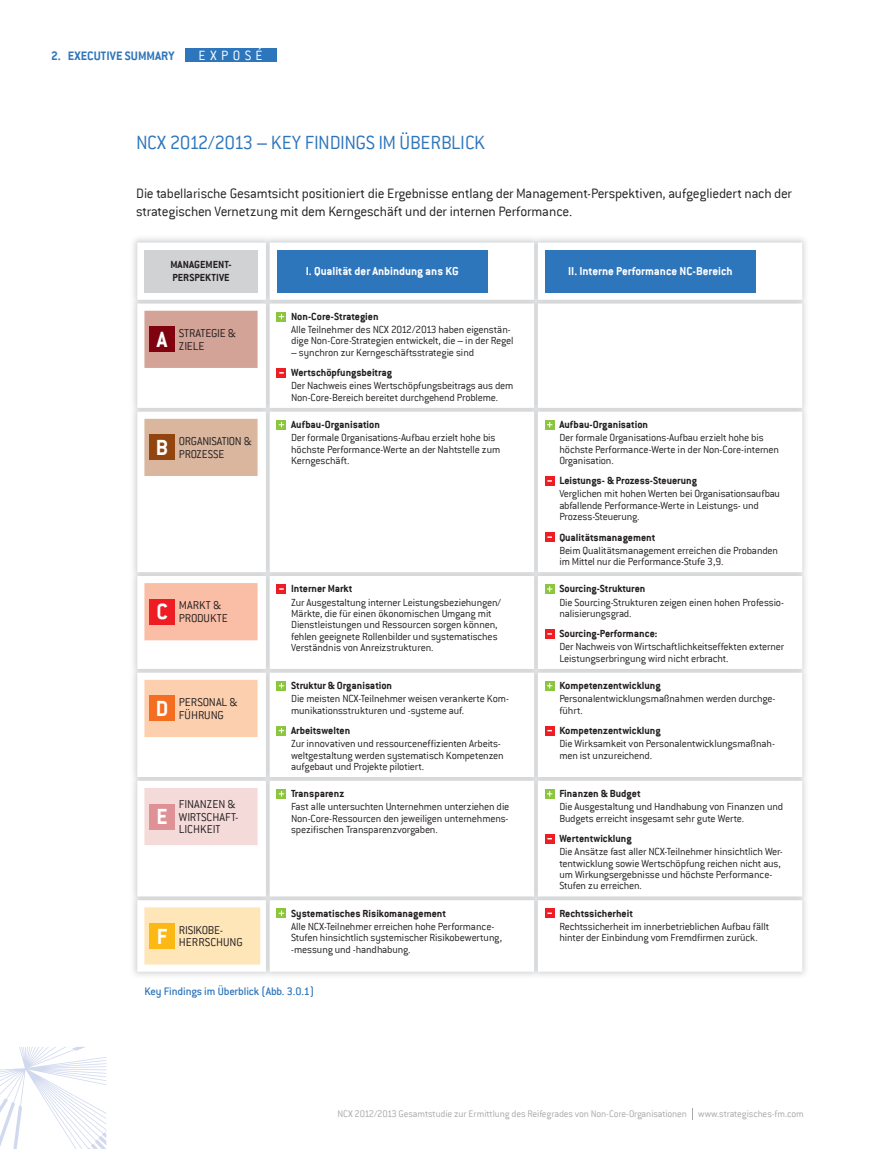
<style>
.page{position:relative;width:872px;height:1149px;background:#fff}
.page>*{position:absolute;margin:0;border:0;box-sizing:border-box;transform-origin:0 0}
.t1{font:700 24.15px "Conduit ITC";color:#fff;scale:.96 1}
.t2{font:300 21px "Conduit ITC";letter-spacing:-.03em;color:#2e76bc}
.t3{font:300 15px/18px "Conduit ITC";letter-spacing:-.015em;color:#231f20}
.t4{font:300 14.85px "Conduit ITC";letter-spacing:.3em;color:#fff}
.t5{font:700 13.5px "Conduit ITC";color:#2e76bc}
.t6{font:300 12.6px/12.6px "Conduit ITC";color:#231f20}
.t7{font:700 12.6px "Conduit ITC";color:#fff}
.t8{font:300 12.6px/12.6px "Conduit ITC";letter-spacing:-.02em;color:#231f20}
.t9{font:500 12px "Conduit ITC";letter-spacing:-.015em;color:#2e76bc}
.t10{font:300 11.4px/11.4px "Conduit ITC";letter-spacing:-.015em;color:#231f20}
.t11{font:700 11.4px/12.6px "Conduit ITC";color:#231f20}
.t12{font:300 10.5px "Conduit ITC";letter-spacing:-.015em;color:#a8a9ad}
.s1{font-weight:700;font-size:24.15px;color:#fff}
</style>
<div class="page">
<svg style="left:0;top:1047px;width:106px;height:101px"></svg>
<div style="left:185px;top:48px;width:91px;height:14px;background:#2e76bc"></div>
<svg style="left:137px;top:242px;width:665px;height:729px"></svg>
<div style="left:144px;top:250px;width:113px;height:42px;background:#d1d2d4"></div>
<div style="left:277px;top:250px;width:210px;height:42px;background:#2e76bc"></div>
<div style="left:545px;top:250px;width:211px;height:42px;background:#2e76bc"></div>
<div style="left:144px;top:310px;width:113px;height:58px;background:#d2a396"></div>
<div style="left:149px;top:327px;width:25px;height:25px;background:#7f020e"></div>
<div style="left:277px;top:312px;width:9px;height:9px;background:#8bc63e"></div>
<svg style="left:279px;top:314px;width:5px;height:5px"></svg>
<svg style="left:277px;top:368px;width:9px;height:9px"></svg>
<div style="left:144px;top:418px;width:113px;height:58px;background:#d9b69d"></div>
<div style="left:149px;top:435px;width:25px;height:25px;background:#93450f"></div>
<div style="left:277px;top:420px;width:9px;height:9px;background:#8bc63e"></div>
<svg style="left:279px;top:422px;width:5px;height:5px"></svg>
<svg style="left:545px;top:420px;width:9px;height:9px"></svg>
<svg style="left:547px;top:422px;width:5px;height:5px"></svg>
<svg style="left:545px;top:476px;width:9px;height:9px"></svg>
<svg style="left:545px;top:532px;width:9px;height:9px"></svg>
<div style="left:144px;top:583px;width:113px;height:57px;background:#fabda6"></div>
<div style="left:149px;top:599px;width:25px;height:25px;background:#ee1d23"></div>
<svg style="left:277px;top:584px;width:9px;height:9px"></svg>
<svg style="left:545px;top:584px;width:9px;height:9px"></svg>
<svg style="left:547px;top:586px;width:5px;height:5px"></svg>
<svg style="left:545px;top:629px;width:9px;height:9px"></svg>
<div style="left:144px;top:679px;width:113px;height:57px;background:#fccfae"></div>
<div style="left:149px;top:695px;width:25px;height:25px;background:#f36e21"></div>
<svg style="left:277px;top:681px;width:9px;height:9px"></svg>
<svg style="left:279px;top:682px;width:5px;height:6px"></svg>
<div style="left:277px;top:725px;width:9px;height:10px;background:#8bc63e"></div>
<svg style="left:279px;top:728px;width:5px;height:5px"></svg>
<svg style="left:545px;top:681px;width:9px;height:9px"></svg>
<svg style="left:547px;top:682px;width:5px;height:6px"></svg>
<svg style="left:545px;top:725px;width:9px;height:10px"></svg>
<div style="left:144px;top:787px;width:113px;height:57px;background:#f4dad9"></div>
<div style="left:149px;top:803px;width:25px;height:25px;background:#de9296"></div>
<svg style="left:277px;top:789px;width:9px;height:9px"></svg>
<svg style="left:279px;top:790px;width:5px;height:6px"></svg>
<svg style="left:545px;top:789px;width:9px;height:9px"></svg>
<svg style="left:547px;top:790px;width:5px;height:6px"></svg>
<svg style="left:545px;top:833px;width:9px;height:10px"></svg>
<div style="left:144px;top:907px;width:116px;height:57px;background:#fee6b9"></div>
<div style="left:149px;top:923px;width:25px;height:25px;background:#fcb814"></div>
<div style="left:277px;top:908px;width:9px;height:9px;background:#8bc63e"></div>
<svg style="left:279px;top:910px;width:5px;height:5px"></svg>
<svg style="left:545px;top:908px;width:9px;height:9px"></svg>
<p class="t5" style="left:51px;top:47px;width:125px">2. EXECUTIVE SUMMARY</p>
<h3 class="t4" style="left:199px;top:47px;width:66px">EXPOSÉ</h3>
<h2 class="t2" style="left:136px;top:131px;width:350px">NCX 2012/2013 – KEY FINDINGS IM ÜBERBLICK</h2>
<h3 class="t3" style="left:136px;top:184px;width:657px">Die tabellarische Gesamtsicht positioniert die Ergebnisse entlang der Management-Perspektiven, aufgegliedert nach der strategischen Vernetzung mit dem Kerngeschäft und der internen Performance.</h3>
<p class="t11" style="left:170px;top:258px;width:63px">MANAGEMENT-<br>PERSPEKTIVE</p>
<p class="t7" style="left:306px;top:264px;width:154px">I. Qualität der Anbindung ans KG</p>
<p class="t7" style="left:568px;top:264px;width:166px">II. Interne Performance NC-Bereich</p>
<p class="t8" style="left:179px;top:326px;width:58px;text-indent:-22px"><span class="s1">A</span> STRATEGIE &amp;<br>ZIELE</p>
<p class="t8" style="left:156px;top:434px;width:97px;text-align:center"><span class="s1">B</span> ORGANISATION &amp;<br>PROZESSE</p>
<p class="t11" style="left:291px;top:310px;width:89px">Non-Core-Strategien</p>
<p class="t10" style="left:291px;top:324px;width:224px">Alle Teilnehmer des NCX 2012/2013 haben eigenstän&shy;dige Non-Core-Strategien entwickelt, die – in der Regel</p>
<p class="t10" style="left:291px;top:346px;width:184px">– synchron zur Kerngeschäftsstrategie sind</p>
<p class="t11" style="left:291px;top:366px;width:102px">Wertschöpfungsbeitrag</p>
<p class="t10" style="left:291px;top:380px;width:224px">Der Nachweis eines Wertschöpfungsbeitrags aus dem<br>Non-Core-Bereich bereitet durchgehend Probleme.</p>
<p class="t11" style="left:291px;top:418px;width:90px">Aufbau-Organisation</p>
<p class="t10" style="left:291px;top:432px;width:211px">Der formale Organisations-Aufbau erzielt hohe bis höchste Performance-Werte an der Nahtstelle zum<br>Kerngeschäft.</p>
<p class="t6" style="left:179px;top:599px;width:50px;text-indent:-23px"><span class="s1">C</span> MARKT &amp;<br>PRODUKTE</p>
<p class="t6" style="left:179px;top:695px;width:60px;text-indent:-23px"><span class="s1">D</span> PERSONAL &amp;<br>FÜHRUNG</p>
<h1 class="t1" style="left:156px;top:802px;width:13px">E</h1>
<p class="t6" style="left:179px;top:797px;width:61px">FINANZEN &amp;<br>WIRTSCHAFT-<br>LICHKEIT</p>
<p class="t6" style="left:179px;top:923px;width:65px;text-indent:-22px"><span class="s1">F</span> RISIKOBE-<br>HERRSCHUNG</p>
<p class="t11" style="left:291px;top:582px;width:63px">Interner Markt</p>
<p class="t10" style="left:291px;top:596px;width:211px">Zur Ausgestaltung interner Leistungsbeziehungen/ Märkte, die für einen ökonomischen Umgang mit Dienstleistungen und Ressourcen sorgen können, fehlen geeignete Rollenbilder und systematisches Verständnis von Anreizstrukturen.</p>
<p class="t11" style="left:291px;top:679px;width:102px">Struktur &amp; Organisation</p>
<p class="t10" style="left:291px;top:692px;width:219px">Die meisten NCX-Teilnehmer weisen verankerte Kom&shy;munikationsstrukturen und -systeme auf.</p>
<p class="t11" style="left:291px;top:723px;width:61px">Arbeitswelten</p>
<p class="t10" style="left:291px;top:737px;width:214px">Zur innovativen und ressourceneffizienten Arbeits&shy;weltgestaltung werden systematisch Kompetenzen aufgebaut und Projekte pilotiert.</p>
<p class="t11" style="left:291px;top:787px;width:55px">Transparenz</p>
<p class="t10" style="left:291px;top:800px;width:220px;text-align:justify">Fast alle untersuchten Unternehmen unterziehen die Non-Core-Ressourcen den jeweiligen unternehmens&shy;spezifischen Transparenzvorgaben.</p>
<p class="t11" style="left:291px;top:906px;width:156px">Systematisches Risikomanagement</p>
<p class="t10" style="left:291px;top:920px;width:212px">Alle NCX-Teilnehmer erreichen hohe Performance-<br>Stufen hinsichtlich systemischer Risikobewertung, -messung und -handhabung.</p>
<p class="t9" style="left:145px;top:984px;width:171px">Key Findings im Überblick (Abb. 3.0.1)</p>
<p class="t11" style="left:559px;top:418px;width:90px">Aufbau-Organisation</p>
<p class="t10" style="left:559px;top:432px;width:221px">Der formale Organisations-Aufbau erzielt hohe bis höchste Performance-Werte in der Non-Core-internen<br>Organisation.</p>
<p class="t11" style="left:559px;top:474px;width:139px">Leistungs- &amp; Prozess-Steuerung</p>
<p class="t10" style="left:559px;top:488px;width:222px">Verglichen mit hohen Werten bei Organisationsaufbau abfallende Performance-Werte in Leistungs- und<br>Prozess-Steuerung.</p>
<p class="t11" style="left:559px;top:530px;width:98px">Qualitätsmanagement</p>
<p class="t10" style="left:559px;top:544px;width:220px">Beim Qualitätsmanagement erreichen die Probanden im Mittel nur die Performance-Stufe 3,9.</p>
<p class="t11" style="left:559px;top:582px;width:88px">Sourcing-Strukturen</p>
<p class="t10" style="left:559px;top:596px;width:226px">Die Sourcing-Strukturen zeigen einen hohen Professio&shy;nalisierungsgrad.</p>
<p class="t11" style="left:559px;top:627px;width:100px">Sourcing-Performance:</p>
<p class="t10" style="left:559px;top:641px;width:226px">Der Nachweis von Wirtschaftlichkeitseffekten externer<br>Leistungserbringung wird nicht erbracht.</p>
<p class="t11" style="left:559px;top:679px;width:103px">Kompetenzentwicklung</p>
<p class="t10" style="left:559px;top:692px;width:218px">Personalentwicklungsmaßnahmen werden durchge&shy;führt.</p>
<p class="t11" style="left:559px;top:723px;width:103px">Kompetenzentwicklung</p>
<p class="t10" style="left:559px;top:737px;width:217px">Die Wirksamkeit von Personalentwicklungsmaßnah&shy;men ist unzureichend.</p>
<p class="t11" style="left:559px;top:787px;width:83px">Finanzen &amp; Budget</p>
<p class="t10" style="left:559px;top:800px;width:225px">Die Ausgestaltung und Handhabung von Finanzen und<br>Budgets erreicht insgesamt sehr gute Werte.</p>
<p class="t11" style="left:559px;top:831px;width:74px">Wertentwicklung</p>
<p class="t10" style="left:559px;top:845px;width:225px">Die Ansätze fast aller NCX-Teilnehmer hinsichtlich Wer&shy;tentwicklung sowie Wertschöpfung reichen nicht aus, um Wirkungsergebnisse und höchste Performance-Stufen zu erreichen.</p>
<p class="t11" style="left:559px;top:906px;width:75px">Rechtssicherheit</p>
<p class="t10" style="left:559px;top:920px;width:211px">Rechtssicherheit im innerbetrieblichen Aufbau fällt hinter der Einbindung vom Fremdfirmen zurück.</p>
<p class="t12" style="left:337px;top:1107px;width:468px">NCX 2012/2013 Gesamtstudie zur Ermittlung des Reifegrades von Non-Core-Organisationen www.strategisches-fm.com</p>
</div>
